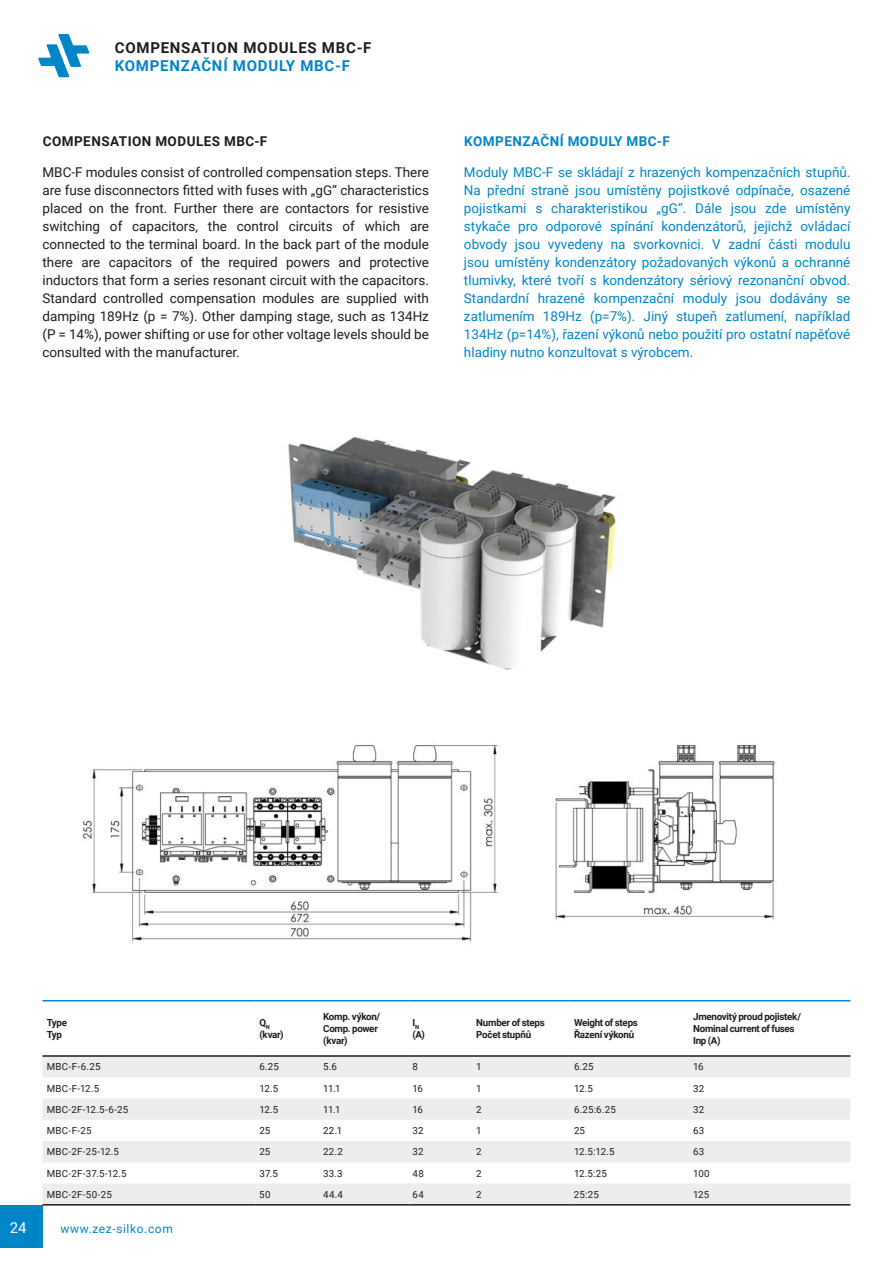
<style>
.page{position:relative;width:893px;height:1263px;background:#fff}
.page>*{position:absolute;margin:0;border:0;box-sizing:border-box;transform-origin:0 0}
.t1{font:700 15px "Roboto";letter-spacing:.05em;color:#1d1d1b}
.t2{font:700 15px "Roboto";letter-spacing:.05em;color:#0085c8}
.t3{font:15px "Roboto";color:#fff}
.t4{font:13.5px/18px "Roboto";color:#1d1d1b;text-align:justify}
.t5{font:13.5px/18px "Roboto";color:#0085c8;text-align:justify}
.t6{font:700 13.5px "Roboto";letter-spacing:.035em;color:#1d1d1b}
.t7{font:700 13.5px "Roboto";letter-spacing:.035em;color:#0085c8}
.t8{font:12px "Roboto";letter-spacing:.05em;color:#0085c8}
.t9{font:9.75px "Roboto";letter-spacing:.02em;color:#1d1d1b}
.t10{font:700 9.75px/12px "Roboto";letter-spacing:-.025em;color:#1d1d1b}
</style>
<div class="page">
<div style="left:0;top:1205px;width:43px;height:43px;background:#0085c8"></div>
<svg style="left:43px;top:1057px;width:807px;height:147px;fill:#ededed"></svg>
<hr style="left:43px;top:1000px;width:212px;height:1px;background:#0085c8">
<hr style="left:255px;top:1000px;width:64px;height:1px;background:#0085c8">
<hr style="left:319px;top:1000px;width:89px;height:1px;background:#0085c8">
<hr style="left:408px;top:1000px;width:64px;height:1px;background:#0085c8">
<hr style="left:472px;top:1000px;width:98px;height:1px;background:#0085c8">
<hr style="left:570px;top:1000px;width:119px;height:1px;background:#0085c8">
<hr style="left:689px;top:1000px;width:161px;height:1px;background:#0085c8">
<hr style="left:43px;top:1055px;width:212px;height:2px;background:#1d1d1b">
<hr style="left:255px;top:1055px;width:64px;height:2px;background:#1d1d1b">
<hr style="left:319px;top:1055px;width:89px;height:2px;background:#1d1d1b">
<hr style="left:408px;top:1055px;width:64px;height:2px;background:#1d1d1b">
<hr style="left:472px;top:1055px;width:98px;height:2px;background:#1d1d1b">
<hr style="left:570px;top:1055px;width:119px;height:2px;background:#1d1d1b">
<hr style="left:689px;top:1055px;width:161px;height:2px;background:#1d1d1b">
<hr style="left:43px;top:1204px;width:212px;height:1px;background:#1d1d1b">
<hr style="left:255px;top:1204px;width:64px;height:1px;background:#1d1d1b">
<hr style="left:319px;top:1204px;width:89px;height:1px;background:#1d1d1b">
<hr style="left:408px;top:1204px;width:64px;height:1px;background:#1d1d1b">
<hr style="left:472px;top:1204px;width:98px;height:1px;background:#1d1d1b">
<hr style="left:570px;top:1204px;width:119px;height:1px;background:#1d1d1b">
<hr style="left:689px;top:1204px;width:161px;height:1px;background:#1d1d1b">
<svg style="left:38px;top:34px;width:51px;height:43px"></svg>
<img style="left:288px;top:437px;width:329px;height:233px">
<img style="left:82px;top:745px;width:693px;height:197px">
<p class="t1" style="left:115px;top:37px;width:258px">COMPENSATION MODULES MBC-F</p>
<p class="t2" style="left:115px;top:55px;width:237px">KOMPENZAČNÍ MODULY MBC-F</p>
<p class="t6" style="left:43px;top:132px;width:226px">COMPENSATION MODULES MBC-F</p>
<p class="t4" style="left:43px;top:163px;width:388px">MBC-F modules consist of controlled compensation steps. There are fuse disconnectors fitted with fuses with „gG“ characteristics placed on the front. Further there are contactors for resistive switching of capacitors, the control circuits of which are connected to the terminal board. In the back part of the module there are capacitors of the required powers and protective inductors that form a series resonant circuit with the capacitors.<br>Standard controlled compensation modules are supplied with damping 189Hz (p = 7%). Other damping stage, such as 134Hz (P = 14%), power shifting or use for other voltage levels should be consulted with the manufacturer.</p>
<p class="t7" style="left:464px;top:132px;width:207px">KOMPENZAČNÍ MODULY MBC-F</p>
<p class="t5" style="left:464px;top:163px;width:388px">Moduly MBC-F se skládají z hrazených kompenzačních stupňů.<br>Na přední straně jsou umístěny pojistkové odpínače, osazené pojistkami s charakteristikou „gG“. Dále jsou zde umístěny stykače pro odporové spínání kondenzátorů, jejichž ovládací obvody jsou vyvedeny na svorkovnici. V zadní části modulu jsou umístěny kondenzátory požadovaných výkonů a ochranné tlumivky, které tvoří s kondenzátory sériový rezonanční obvod.<br>Standardní hrazené kompenzační moduly jsou dodávány se zatlumením 189Hz (p=7%). Jiný stupeň zatlumení, například 134Hz (p=14%), řazení výkonů nebo použití pro ostatní napěťové hladiny nutno konzultovat s výrobcem.</p>
<p class="t10" style="left:47px;top:1016px;width:22px">Type<br>Typ</p>
<p class="t10" style="left:259px;top:1016px;width:26px">Q<sub>N </sub>(kvar)</p>
<p class="t10" style="left:323px;top:1010px;width:59px">Komp. výkon/<br>Comp. power (kvar)</p>
<p class="t10" style="left:412px;top:1016px;width:14px">I<sub>N </sub>(A)</p>
<p class="t10" style="left:476px;top:1016px;width:70px">Number of steps<br>Počet stupňů</p>
<p class="t10" style="left:574px;top:1016px;width:65px">Weight of steps<br>Řazení výkonů</p>
<p class="t10" style="left:693px;top:1010px;width:110px">Jmenovitý proud pojistek/<br>Nominal current of fuses<br>Inp (A)</p>
<p class="t9" style="left:47px;top:1060px;width:55px">MBC-F-6.25</p>
<p class="t9" style="left:259px;top:1060px;width:21px">6.25</p>
<p class="t9" style="left:323px;top:1060px;width:15px">5.6</p>
<p class="t9" style="left:412px;top:1060px;width:7px">8</p>
<p class="t9" style="left:476px;top:1060px;width:7px">1</p>
<p class="t9" style="left:574px;top:1060px;width:21px">6.25</p>
<p class="t9" style="left:693px;top:1060px;width:12px">16</p>
<p class="t9" style="left:47px;top:1081px;width:54px">MBC-F-12.5</p>
<p class="t9" style="left:259px;top:1081px;width:21px">12.5</p>
<p class="t9" style="left:323px;top:1081px;width:19px">11.1</p>
<p class="t9" style="left:412px;top:1081px;width:12px">16</p>
<p class="t9" style="left:476px;top:1081px;width:7px">1</p>
<p class="t9" style="left:574px;top:1081px;width:21px">12.5</p>
<p class="t9" style="left:693px;top:1081px;width:13px">32</p>
<p class="t9" style="left:47px;top:1102px;width:83px">MBC-2F-12.5-6-25</p>
<p class="t9" style="left:259px;top:1102px;width:21px">12.5</p>
<p class="t9" style="left:323px;top:1102px;width:19px">11.1</p>
<p class="t9" style="left:412px;top:1102px;width:12px">16</p>
<p class="t9" style="left:476px;top:1102px;width:7px">2</p>
<p class="t9" style="left:574px;top:1102px;width:43px">6.25:6.25</p>
<p class="t9" style="left:693px;top:1102px;width:13px">32</p>
<p class="t9" style="left:47px;top:1124px;width:46px">MBC-F-25</p>
<p class="t9" style="left:259px;top:1124px;width:13px">25</p>
<p class="t9" style="left:323px;top:1124px;width:21px">22.1</p>
<p class="t9" style="left:412px;top:1124px;width:13px">32</p>
<p class="t9" style="left:476px;top:1124px;width:7px">1</p>
<p class="t9" style="left:574px;top:1124px;width:13px">25</p>
<p class="t9" style="left:693px;top:1124px;width:13px">63</p>
<p class="t9" style="left:47px;top:1145px;width:74px">MBC-2F-25-12.5</p>
<p class="t9" style="left:259px;top:1145px;width:13px">25</p>
<p class="t9" style="left:323px;top:1145px;width:21px">22.2</p>
<p class="t9" style="left:412px;top:1145px;width:13px">32</p>
<p class="t9" style="left:476px;top:1145px;width:7px">2</p>
<p class="t9" style="left:574px;top:1145px;width:42px">12.5:12.5</p>
<p class="t9" style="left:693px;top:1145px;width:13px">63</p>
<p class="t9" style="left:47px;top:1166px;width:81px">MBC-2F-37.5-12.5</p>
<p class="t9" style="left:259px;top:1166px;width:20px">37.5</p>
<p class="t9" style="left:323px;top:1166px;width:21px">33.3</p>
<p class="t9" style="left:412px;top:1166px;width:13px">48</p>
<p class="t9" style="left:476px;top:1166px;width:7px">2</p>
<p class="t9" style="left:574px;top:1166px;width:34px">12.5:25</p>
<p class="t9" style="left:693px;top:1166px;width:18px">100</p>
<p class="t9" style="left:47px;top:1187px;width:67px">MBC-2F-50-25</p>
<p class="t9" style="left:259px;top:1187px;width:13px">50</p>
<p class="t9" style="left:323px;top:1187px;width:21px">44.4</p>
<p class="t9" style="left:412px;top:1187px;width:13px">64</p>
<p class="t9" style="left:476px;top:1187px;width:7px">2</p>
<p class="t9" style="left:574px;top:1187px;width:27px">25:25</p>
<p class="t9" style="left:693px;top:1187px;width:18px">125</p>
<p class="t3" style="left:10px;top:1217px;width:18px">24</p>
<p class="t8" style="left:61px;top:1221px;width:114px">www.zez-silko.com</p>
</div>
